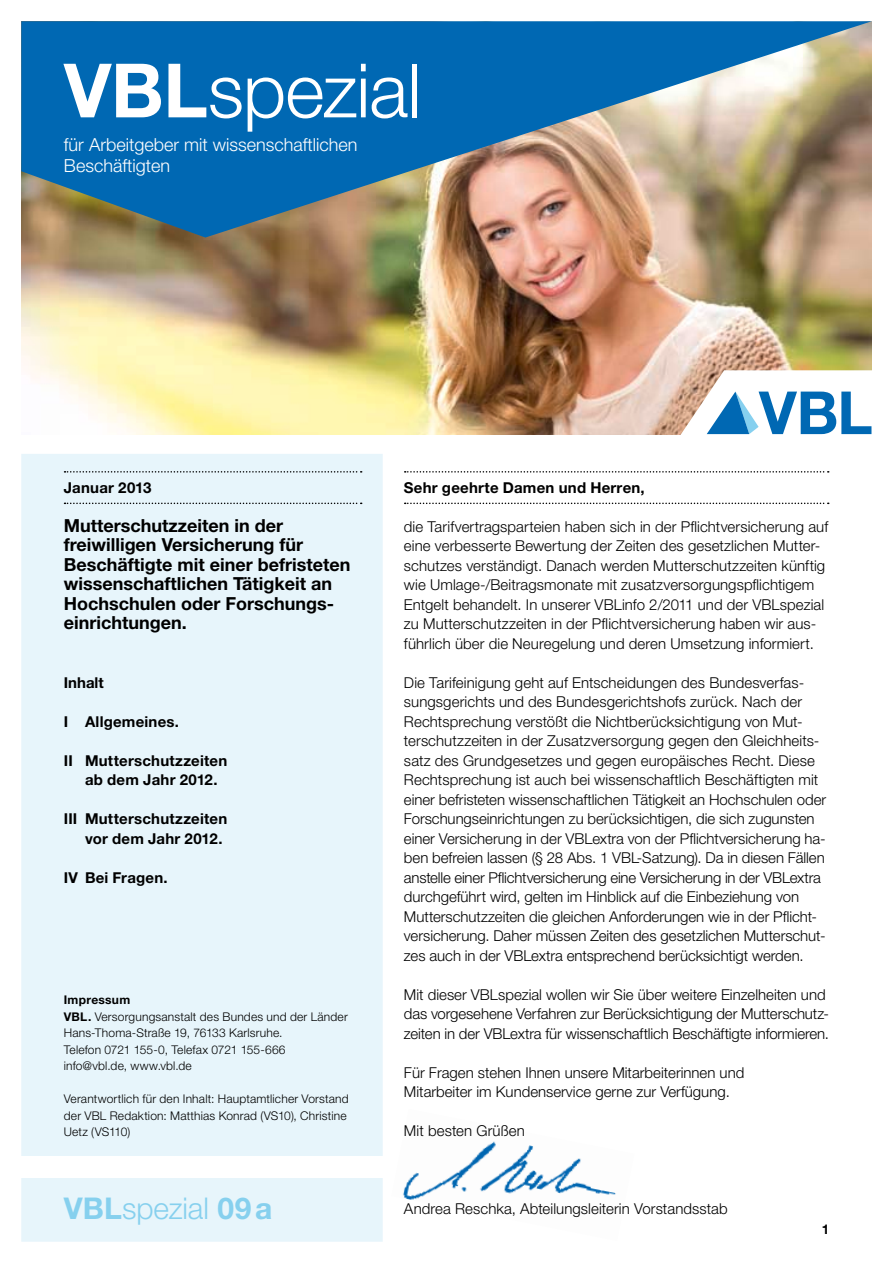
<style>
.page{position:relative;width:893px;height:1263px;background:#fff}
.page>*{position:absolute;margin:0;border:0;box-sizing:border-box;transform-origin:0 0}
.t1{font:300 75px "Helvetica Neue LT Pro";letter-spacing:-.01em;color:#fff}
.t2{font:300 30px "Helvetica Neue LT Pro";letter-spacing:-.005em;color:#86d0ee}
.t3{font:700 18px/19.5px "Helvetica Neue LT Pro";color:#000}
.t4{font:300 18px/21px "Helvetica Neue LT Pro";color:#fff}
.t5{font:300 15px/19.5px "Helvetica Neue LT Pro";color:#000}
.t6{font:700 15px/19.5px "Helvetica Neue LT Pro";letter-spacing:.015em;color:#000}
.t7{font:700 13.5px "Helvetica Neue LT Pro";color:#000}
.t8{font:300 12px/16.5px "Helvetica Neue LT Pro";letter-spacing:.015em;color:#000}
.s1{font-weight:700}
</style>
<div class="page">
<img style="left:404px;top:238px;width:400px;height:196px">
<img style="left:804px;top:238px;width:68px;height:132px">
<img style="left:21px;top:238px;width:383px;height:196px">
<div style="left:21px;top:454px;width:362px;height:788px;background:#e7f5fb"></div>
<div style="left:8px;top:1156px;width:378px;height:21px;background:#fff"></div>
<svg style="left:667px;top:370px;width:205px;height:65px"></svg>
<img style="left:403px;top:1141px;width:213px;height:59px">
<img style="left:21px;top:21px;width:851px;height:217px">
<svg style="left:405px;top:503px;width:424px;height:1px"></svg>
<svg style="left:405px;top:471px;width:424px;height:2px"></svg>
<svg style="left:65px;top:503px;width:297px;height:1px"></svg>
<svg style="left:65px;top:471px;width:297px;height:2px"></svg>
<h1 class="t1" style="left:64px;top:45px;width:359px"><span class="s1">VBL</span>spezial</h1>
<p class="t4" style="left:64px;top:134px;width:295px">für Arbeitgeber mit wissenschaftlichen<br>Beschäftigten</p>
<p class="t6" style="left:64px;top:477px;width:89px">Januar 2013</p>
<p class="t3" style="left:64px;top:515px;width:288px">Mutterschutzzeiten in der freiwilligen Versicherung für<br>Beschäftigte mit einer befristeten wissenschaftlichen Tätigkeit an<br>Hochschulen oder Forschungs&shy;einrichtungen.</p>
<p class="t6" style="left:64px;top:672px;width:41px">Inhalt</p>
<p class="t6" style="left:64px;top:711px;width:117px">I Allgemeines.</p>
<p class="t6" style="left:85px;top:750px;width:144px;text-indent:-21px">II Mutterschutzzeiten ab dem Jahr 2012.</p>
<p class="t6" style="left:85px;top:809px;width:144px;text-indent:-21px">III Mutterschutzzeiten vor dem Jahr 2012.</p>
<p class="t6" style="left:64px;top:867px;width:105px">IV Bei Fragen.</p>
<p class="t8" style="left:64px;top:992px;width:286px"><span class="s1">Impressum<br>VBL.</span> Versorgungsanstalt des Bundes und der Länder Hans-Thoma-Straße 19, 76133 Karlsruhe.<br>Telefon 0721 155-0, Telefax 0721 155-666 info@vbl.de, www.vbl.de</p>
<p class="t8" style="left:64px;top:1091px;width:286px">Verantwortlich für den Inhalt: Hauptamtlicher Vorstand der VBL Redaktion: Matthias Konrad (VS10), Christine<br>Uetz (VS110)</p>
<h2 class="t2" style="left:64px;top:1190px;width:210px"><span class="s1">VBL</span>spezial <span class="s1">09a</span></h2>
<p class="t6" style="left:404px;top:477px;width:242px">Sehr geehrte Damen und Herren,</p>
<p class="t5" style="left:404px;top:516px;width:426px">die Tarifvertragsparteien haben sich in der Pflichtversicherung auf eine verbesserte Bewertung der Zeiten des gesetzlichen Mutter&shy;schutzes verständigt. Danach werden Mutterschutzzeiten künftig wie Umlage-/Beitragsmonate mit zusatzversorgungspflichtigem Entgelt behandelt. In unserer VBLinfo 2/2011 und der VBLspezial zu Mutterschutzzeiten in der Pflichtversicherung haben wir aus&shy;führlich über die Neuregelung und deren Umsetzung informiert.</p>
<p class="t5" style="left:404px;top:672px;width:424px">Die Tarifeinigung geht auf Entscheidungen des Bundesverfas&shy;sungsgerichts und des Bundesgerichtshofs zurück. Nach der Rechtsprechung verstößt die Nichtberücksichtigung von Mut&shy;terschutzzeiten in der Zusatzversorgung gegen den Gleichheits&shy;satz des Grundgesetzes und gegen europäisches Recht. Diese Rechtsprechung ist auch bei wissenschaftlich Beschäftigten mit einer befristeten wissenschaftlichen Tätigkeit an Hochschulen oder Forschungseinrichtungen zu berücksichtigen, die sich zugunsten einer Versicherung in der VBLextra von der Pflichtversicherung ha&shy;ben befreien lassen (§ 28 Abs. 1 VBL-Satzung). Da in diesen Fällen anstelle einer Pflichtversicherung eine Versicherung in der VBLextra durchgeführt wird, gelten im Hinblick auf die Einbeziehung von Mutterschutzzeiten die gleichen Anforderungen wie in der Pflicht&shy;versicherung. Daher müssen Zeiten des gesetzlichen Mutterschut&shy;zes auch in der VBLextra entsprechend berücksichtigt werden.</p>
<p class="t5" style="left:404px;top:984px;width:427px">Mit dieser VBLspezial wollen wir Sie über weitere Einzelheiten und das vorgesehene Verfahren zur Berücksichtigung der Mutterschutz&shy;zeiten in der VBLextra für wissenschaftlich Beschäftigte informieren.</p>
<p class="t5" style="left:404px;top:1062px;width:342px">Für Fragen stehen Ihnen unsere Mitarbeiterinnen und<br>Mitarbeiter im Kundenservice gerne zur Verfügung.</p>
<p class="t5" style="left:404px;top:1121px;width:122px">Mit besten Grüßen</p>
<p class="t5" style="left:404px;top:1199px;width:325px">Andrea Reschka, Abteilungsleiterin Vorstandsstab</p>
<p class="t7" style="left:822px;top:1220px;width:9px">1</p>
</div>
